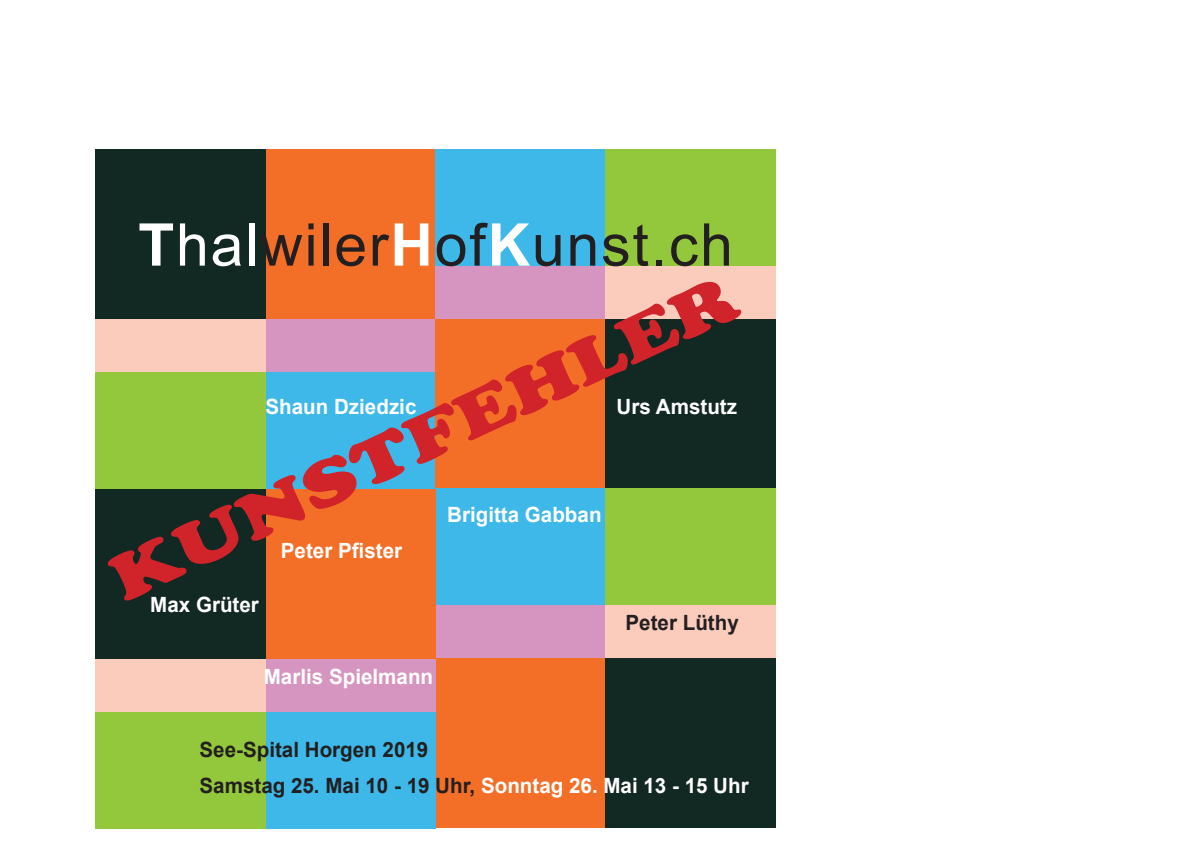
<style>
.page{position:relative;width:1191px;height:851px;background:#fff}
.page>*{position:absolute;margin:0;border:0;box-sizing:border-box;transform-origin:0 0}
.t1{font:900 67.5px "Cooper";color:#d1232a;scale:1.25 1}
.t2{font:58.95px "Arial";letter-spacing:.03em;color:#231f20}
.t3{font:700 21px "Arial";color:#fff}
.t4{font:700 21px/36px "Arial";color:#231f20}
.s1{font-weight:700;color:#fff}
.s2{color:#fff}
</style>
<div class="page">
<div style="left:265px;top:319px;width:170px;height:53px;background:#d694c1"></div>
<div style="left:265px;top:372px;width:170px;height:116px;background:#3db8e8"></div>
<div style="left:95px;top:319px;width:170px;height:169px;background:#fbccbc"></div>
<div style="left:95px;top:372px;width:170px;height:116px;background:#93c83d"></div>
<div style="left:265px;top:149px;width:170px;height:170px;background:#f36f27"></div>
<div style="left:95px;top:149px;width:170px;height:170px;background:#122822"></div>
<div style="left:435px;top:265px;width:171px;height:54px;background:#d694c1"></div>
<div style="left:435px;top:149px;width:171px;height:116px;background:#3db8e8"></div>
<div style="left:606px;top:149px;width:169px;height:170px;background:#fbccbc"></div>
<div style="left:606px;top:149px;width:169px;height:116px;background:#93c83d"></div>
<div style="left:435px;top:319px;width:171px;height:169px;background:#f36f27"></div>
<div style="left:606px;top:319px;width:169px;height:169px;background:#122822"></div>
<div style="left:435px;top:604px;width:171px;height:54px;background:#d694c1"></div>
<div style="left:435px;top:488px;width:171px;height:116px;background:#3db8e8"></div>
<div style="left:606px;top:488px;width:169px;height:170px;background:#fbccbc"></div>
<div style="left:606px;top:488px;width:169px;height:116px;background:#93c83d"></div>
<div style="left:435px;top:658px;width:171px;height:170px;background:#f36f27"></div>
<div style="left:606px;top:658px;width:169px;height:170px;background:#122822"></div>
<div style="left:265px;top:658px;width:170px;height:54px;background:#d694c1"></div>
<div style="left:265px;top:712px;width:170px;height:116px;background:#3db8e8"></div>
<div style="left:95px;top:658px;width:170px;height:170px;background:#fbccbc"></div>
<div style="left:95px;top:712px;width:170px;height:116px;background:#93c83d"></div>
<div style="left:265px;top:488px;width:170px;height:170px;background:#f36f27"></div>
<div style="left:95px;top:488px;width:170px;height:170px;background:#122822"></div>
<h2 class="t2" style="left:138px;top:206px;width:596px"><span class="s1">T</span><span class="s2">hal</span>wiler<span class="s1">H</span>of<span class="s1">K</span>unst.ch</h2>
<h1 class="t1" style="left:98px;top:546px;width:547px;rotate:-25deg">KUNSTFEHLER</h1>
<p class="t4" style="left:625px;top:605px;width:115px">Peter Lüthy</p>
<p class="t3" style="left:265px;top:393px;width:152px">Shaun Dziedzic</p>
<p class="t3" style="left:616px;top:393px;width:122px">Urs Amstutz</p>
<p class="t3" style="left:447px;top:501px;width:156px">Brigitta Gabban</p>
<p class="t3" style="left:281px;top:537px;width:123px">Peter Pfister</p>
<p class="t3" style="left:150px;top:591px;width:110px">Max Grüter</p>
<p class="t3" style="left:264px;top:663px;width:171px">Marlis Spielmann</p>
<p class="t4" style="left:199px;top:731px;width:551px">See-Spital Horgen 2019<br>Samstag 25. Mai 10 - 19 Uhr, <span class="s2">Sonntag 26. Mai 13 - 15 Uhr</span></p>
</div>
